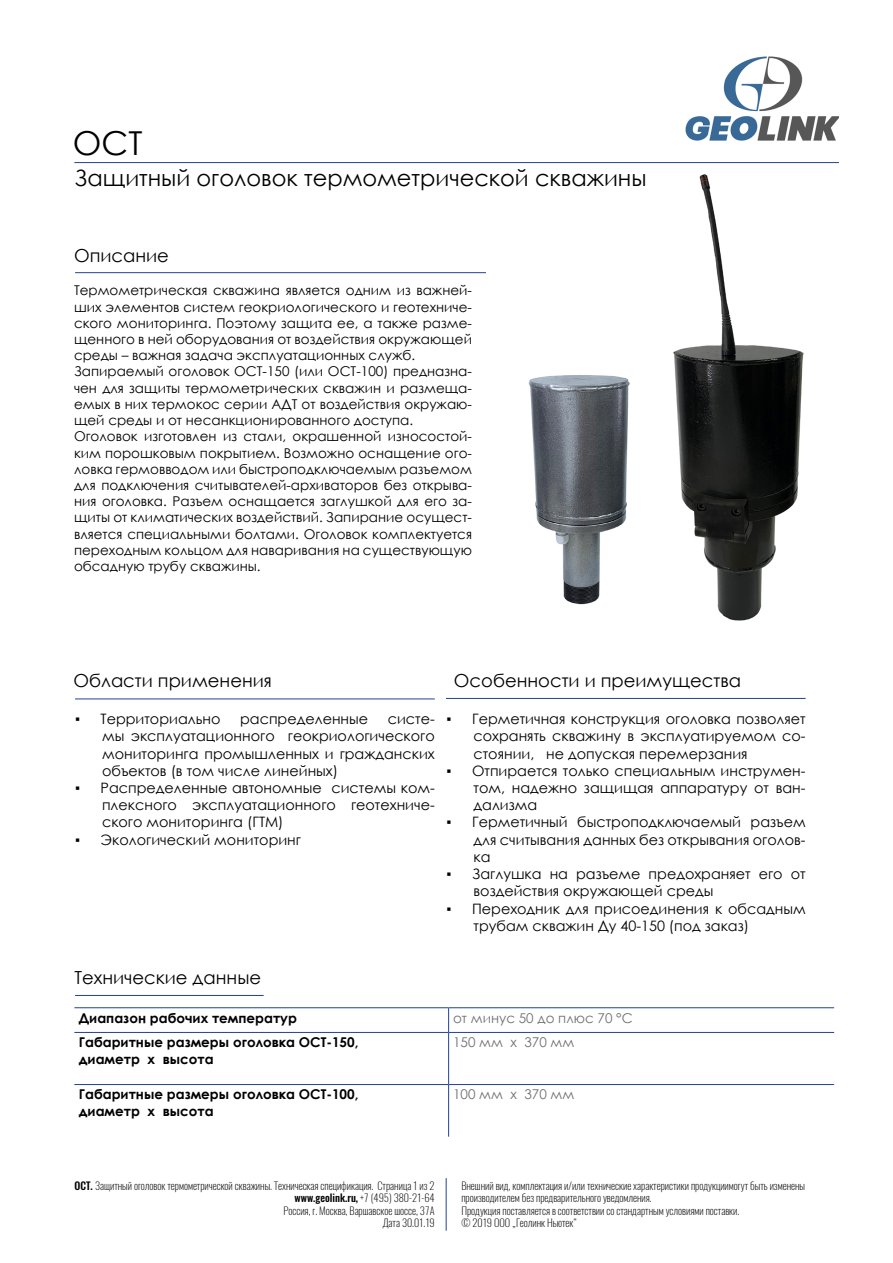
<style>
.page{position:relative;width:893px;height:1263px;background:#fff}
.page>*{position:absolute;margin:0;border:0;box-sizing:border-box;transform-origin:0 0}
.t1{font:33px "Century Gothic";color:#000}
.t2{font:22.5px "Century Gothic";color:#000}
.t3{font:18px "Century Gothic";color:#000}
.t4{font:14.4px/17.2px "Century Gothic";color:#000;text-align:justify}
.t5{font:13.5px/16.2px "Century Gothic";color:#000}
.t6{font:700 13.5px/16.2px "Century Gothic";color:#000}
.t7{font:13.5px "Century Gothic";color:#706f6f}
.t8{font:200 10.5px/12.6px "Oswald";color:#000;text-align:right}
.s1{font-weight:500}
</style>
<div class="page">
<hr style="left:75px;top:272px;width:411px;height:1px;background:#214293">
<hr style="left:75px;top:698px;width:360px;height:1px;background:#214293">
<hr style="left:74px;top:162px;width:765px;height:1px;background:#214293">
<hr style="left:446px;top:1178px;width:1px;height:53px;background:#214293">
<img style="left:685px;top:56px;width:154px;height:85px">
<hr style="left:446px;top:698px;width:360px;height:1px;background:#214293">
<hr style="left:75px;top:995px;width:189px;height:1px;background:#214293">
<svg style="left:448px;top:1008px;width:1px;height:24px"></svg>
<hr style="left:448px;top:1033px;width:1px;height:51px;background:#214293">
<hr style="left:448px;top:1085px;width:1px;height:52px;background:#214293">
<hr style="left:74px;top:1007px;width:375px;height:1px;background:#214293">
<hr style="left:449px;top:1007px;width:385px;height:1px;background:#214293">
<hr style="left:74px;top:1032px;width:375px;height:1px;background:#214293">
<hr style="left:449px;top:1032px;width:385px;height:1px;background:#214293">
<hr style="left:74px;top:1084px;width:375px;height:1px;background:#214293">
<hr style="left:449px;top:1084px;width:385px;height:1px;background:#214293">
<img style="left:673px;top:174px;width:131px;height:447px">
<img style="left:528px;top:375px;width:102px;height:230px">
<h1 class="t1" style="left:73px;top:120px;width:71px">ОСТ</h1>
<h2 class="t2" style="left:74px;top:162px;width:574px">Защитный оголовок термометрической скважины</h2>
<h3 class="t3" style="left:74px;top:243px;width:96px">Описание</h3>
<p class="t5" style="left:74px;top:282px;width:399px">Термометрическая скважина является одним из важней&shy;ших элементов систем геокриологического и геотехниче&shy;ского мониторинга. Поэтому защита ее, а также разме&shy;щенного в ней оборудования от воздействия окружающей среды – важная задача эксплуатационных служб.<br>Запираемый оголовок ОСТ-150 (или ОСТ-100) предназна&shy;чен для защиты термометрических скважин и размеща&shy;емых в них термокос серии АДТ от воздействия окружаю&shy;щей среды и от несанкционированного доступа.<br>Оголовок изготовлен из стали, окрашенной износостой&shy;ким порошковым покрытием. Возможно оснащение ого&shy;ловка гермовводом или быстроподключаемым разъемом для подключения считывателей-архиваторов без открыва&shy;ния оголовка. Разъем оснащается заглушкой для его за&shy;щиты от климатических воздействий. Запирание осущест&shy;вляется специальными болтами. Оголовок комплектуется переходным кольцом для наваривания на существующую обсадную трубу скважины.</p>
<h3 class="t3" style="left:73px;top:667px;width:200px">Области применения</h3>
<h3 class="t3" style="left:454px;top:667px;width:289px">Особенности и преимущества</h3>
<p class="t4" style="left:75px;top:710px;width:147px">▪ Территориально</p>
<p class="t4" style="left:240px;top:710px;width:130px">распределенные</p>
<p class="t4" style="left:102px;top:710px;width:334px;text-indent:286px">систе&shy;мы эксплуатационного геокриологического мониторинга промышленных и гражданских объектов (в том числе линейных)</p>
<p class="t4" style="left:102px;top:779px;width:334px;text-indent:-27px">▪ Распределенные автономные системы ком&shy;плексного эксплуатационного геотехниче&shy;ского мониторинга (ГТМ)</p>
<p class="t4" style="left:75px;top:831px;width:227px">▪ Экологический мониторинг</p>
<p class="t4" style="left:473px;top:710px;width:334px;text-indent:-27px">▪ Герметичная конструкция оголовка позволяет сохранять скважину в эксплуатируемом со&shy;стоянии, не допуская перемерзания</p>
<p class="t4" style="left:473px;top:762px;width:334px;text-indent:-27px">▪ Отпирается только специальным инструмен&shy;том, надежно защищая аппаратуру от ван&shy;дализма</p>
<p class="t4" style="left:473px;top:813px;width:334px;text-indent:-27px">▪ Герметичный быстроподключаемый разъем для считывания данных без открывания оголов&shy;ка</p>
<p class="t4" style="left:474px;top:865px;width:334px;text-indent:-27px">▪ Заглушка на разъеме предохраняет его от воздействия окружающей среды</p>
<p class="t4" style="left:474px;top:899px;width:334px;text-indent:-27px">▪ Переходник для присоединения к обсадным трубам скважин Ду 40-150 (под заказ)</p>
<h3 class="t3" style="left:74px;top:965px;width:188px">Технические данные</h3>
<p class="t6" style="left:79px;top:1009px;width:220px">Диапазон рабочих температур</p>
<p class="t7" style="left:453px;top:1008px;width:181px">от минус 50 до плюс 70 °С</p>
<p class="t6" style="left:79px;top:1034px;width:281px">Габаритные размеры оголовка ОСТ-150, диаметр х высота</p>
<p class="t7" style="left:453px;top:1033px;width:123px">150 мм х 370 мм</p>
<p class="t6" style="left:79px;top:1086px;width:281px">Габаритные размеры оголовка ОСТ-100, диаметр х высота</p>
<p class="t7" style="left:453px;top:1085px;width:123px">100 мм х 370 мм</p>
<p class="t8" style="left:74px;top:1179px;width:362px"><span class="s1">ОСТ.</span> Защитный оголовок термометрической скважины. Техническая спецификация. Страница 1 из 2 <span class="s1">www.geolink.ru,</span> +7 (495) 380-21-64<br>Россия, г. Москва, Варшавское шоссе, 37А<br>Дата 30.01.19</p>
<p class="t8" style="left:461px;top:1179px;width:345px;text-align:left">Внешний вид, комплектация и/или технические характеристики продукциимогут быть изменены производителем без предварительного уведомления.<br>Продукция поставляется в соответствии со стандартным условиями поставки.<br>© 2019 ООО „Геолинк Ньютек“</p>
</div>
